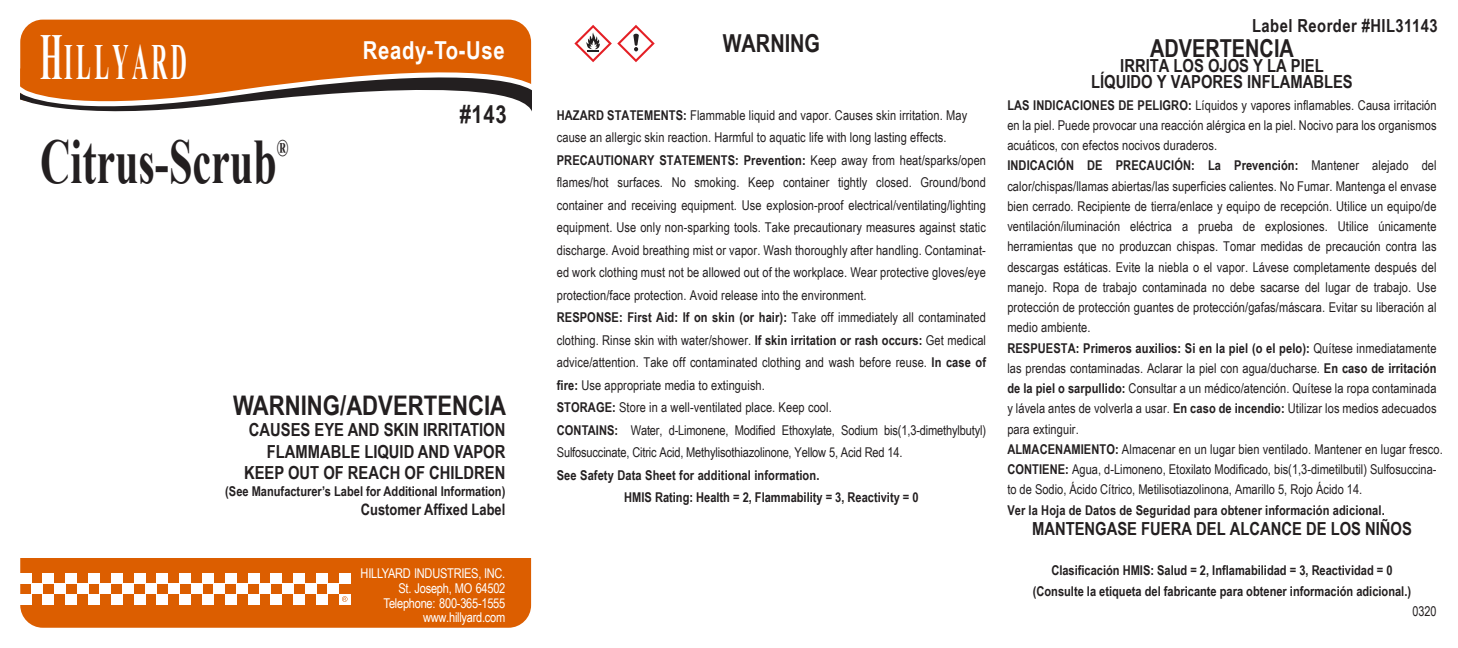
<style>
.page{position:relative;width:1458px;height:648px;background:#fff}
.page>*{position:absolute;margin:0;border:0;box-sizing:border-box;transform-origin:0 0}
.t1{font:700 63.23px "Times New Roman";color:#231f20;scale:.67 1}
.t2{font:700 50.62px "Times New Roman";letter-spacing:.15em;color:#fff;scale:.44 1}
.t3{font:700 27px "Arial Narrow";color:#231f20}
.t4{font:700 24.75px "Arial Narrow";color:#231f20}
.t5{font:700 24.75px "Arial Narrow";letter-spacing:.025em;color:#fff}
.t6{font:700 23.62px "Times New Roman";color:#231f20;scale:.67 1}
.t7{font:700 18px/21.6px "Arial Narrow";color:#231f20;text-align:center}
.t8{font:700 18px "Arial Narrow";letter-spacing:.025em;color:#231f20}
.t9{font:700 15.75px "Arial Narrow";color:#231f20}
.t10{font:13.5px/20.2px "Arial Narrow";letter-spacing:.005em;color:#231f20}
.t11{font:700 13.5px/22.5px "Arial Narrow";color:#231f20}
.t12{font:13.5px/14.6px "Arial Narrow";letter-spacing:-.02em;color:#fff;text-align:right}
.s1{font-size:65.25px}
.s2{font-weight:700}
</style>
<div class="page">
<div style="left:20px;top:20px;width:511px;height:68px;background:#dc5e00"></div>
<div style="left:20px;top:558px;width:511px;height:70px;background:#dc5e00"></div>
<div style="left:20px;top:573px;width:11px;height:10px;background:#fff"></div>
<div style="left:43px;top:573px;width:11px;height:10px;background:#fff"></div>
<div style="left:66px;top:573px;width:11px;height:10px;background:#fff"></div>
<div style="left:88px;top:573px;width:12px;height:10px;background:#fff"></div>
<div style="left:111px;top:573px;width:12px;height:10px;background:#fff"></div>
<div style="left:134px;top:573px;width:11px;height:10px;background:#fff"></div>
<div style="left:157px;top:573px;width:11px;height:10px;background:#fff"></div>
<div style="left:180px;top:573px;width:11px;height:10px;background:#fff"></div>
<div style="left:202px;top:573px;width:12px;height:10px;background:#fff"></div>
<div style="left:225px;top:573px;width:12px;height:10px;background:#fff"></div>
<div style="left:248px;top:573px;width:11px;height:10px;background:#fff"></div>
<div style="left:271px;top:573px;width:11px;height:10px;background:#fff"></div>
<div style="left:293px;top:573px;width:12px;height:10px;background:#fff"></div>
<div style="left:316px;top:573px;width:12px;height:10px;background:#fff"></div>
<div style="left:339px;top:573px;width:11px;height:10px;background:#fff"></div>
<div style="left:31px;top:583px;width:12px;height:11px;background:#fff"></div>
<div style="left:54px;top:583px;width:12px;height:11px;background:#fff"></div>
<div style="left:77px;top:583px;width:11px;height:11px;background:#fff"></div>
<div style="left:100px;top:583px;width:11px;height:11px;background:#fff"></div>
<div style="left:123px;top:583px;width:11px;height:11px;background:#fff"></div>
<div style="left:145px;top:583px;width:12px;height:11px;background:#fff"></div>
<div style="left:168px;top:583px;width:12px;height:11px;background:#fff"></div>
<div style="left:191px;top:583px;width:11px;height:11px;background:#fff"></div>
<div style="left:214px;top:583px;width:11px;height:11px;background:#fff"></div>
<div style="left:237px;top:583px;width:11px;height:11px;background:#fff"></div>
<div style="left:259px;top:583px;width:12px;height:11px;background:#fff"></div>
<div style="left:282px;top:583px;width:11px;height:11px;background:#fff"></div>
<div style="left:305px;top:583px;width:11px;height:11px;background:#fff"></div>
<div style="left:328px;top:583px;width:11px;height:11px;background:#fff"></div>
<div style="left:20px;top:594px;width:11px;height:10px;background:#fff"></div>
<div style="left:43px;top:594px;width:11px;height:10px;background:#fff"></div>
<div style="left:66px;top:594px;width:11px;height:10px;background:#fff"></div>
<div style="left:88px;top:594px;width:12px;height:10px;background:#fff"></div>
<div style="left:111px;top:594px;width:12px;height:10px;background:#fff"></div>
<div style="left:134px;top:594px;width:11px;height:10px;background:#fff"></div>
<div style="left:157px;top:594px;width:11px;height:10px;background:#fff"></div>
<div style="left:180px;top:594px;width:11px;height:10px;background:#fff"></div>
<div style="left:202px;top:594px;width:12px;height:10px;background:#fff"></div>
<div style="left:225px;top:594px;width:12px;height:10px;background:#fff"></div>
<div style="left:248px;top:594px;width:11px;height:10px;background:#fff"></div>
<div style="left:271px;top:594px;width:11px;height:10px;background:#fff"></div>
<div style="left:293px;top:594px;width:12px;height:10px;background:#fff"></div>
<div style="left:316px;top:594px;width:12px;height:10px;background:#fff"></div>
<div style="left:339px;top:594px;width:11px;height:10px;background:#fff"></div>
<svg style="left:342px;top:596px;width:6px;height:6px"></svg>
<svg style="left:20px;top:57px;width:511px;height:55px"></svg>
<svg style="left:574px;top:25px;width:81px;height:37px"></svg>
<h2 class="t2" style="left:40px;top:25px;width:335px"><span class="s1">H</span>ILLYARD</h2>
<h3 class="t5" style="left:363px;top:31px;width:143px">Ready-To-Use</h3>
<h1 class="t1" style="left:40px;top:116px;width:355px">Citrus-Scrub</h1>
<h3 class="t6" style="left:277px;top:131px;width:19px">®</h3>
<h3 class="t4" style="left:460px;top:96px;width:49px">#143</h3>
<h3 class="t3" style="left:233px;top:385px;width:275px">WARNING/ADVERTENCIA</h3>
<h3 class="t7" style="left:244px;top:418px;width:263px;text-align:right">CAUSES EYE AND SKIN IRRITATION<br>FLAMMABLE LIQUID AND VAPOR<br>KEEP OUT OF REACH OF CHILDREN</h3>
<p class="t11" style="left:225px;top:479px;width:282px">(See Manufacturer’s Label for Additional Information)</p>
<p class="t9" style="left:361px;top:497px;width:146px">Customer Affixed Label</p>
<p class="t12" style="left:361px;top:566px;width:146px">HILLYARD INDUSTRIES, INC.<br>St. Joseph, MO 64502<br>Telephone: 800-365-1555 www.hillyard.com</p>
<h3 class="t4" style="left:723px;top:25px;width:99px">WARNING</h3>
<p class="t10" style="left:557px;top:103px;width:431px;line-height:22.5px"><span class="s2">HAZARD STATEMENTS:</span> Flammable liquid and vapor. Causes skin irritation. May cause an allergic skin reaction. Harmful to aquatic life with long lasting effects.<br><span class="s2">PRECAUTIONARY STATEMENTS: Prevention:</span> Keep away from heat/sparks/open flames/hot surfaces. No smoking. Keep container tightly closed. Ground/bond container and receiving equipment. Use explosion-proof electrical/ventilating/lighting equipment. Use only non-sparking tools. Take precautionary measures against static discharge. Avoid breathing mist or vapor. Wash thoroughly after handling. Contaminat&shy;ed work clothing must not be allowed out of the workplace. Wear protective gloves/eye protection/face protection. Avoid release into the environment.<br><span class="s2">RESPONSE: First Aid: If on skin (or hair):</span> Take off immediately all contaminated clothing. Rinse skin with water/shower. <span class="s2">If skin irritation or rash occurs:</span> Get medical advice/attention. Take off contaminated clothing and wash before reuse. <span class="s2">In case of fire:</span> Use appropriate media to extinguish.<br><span class="s2">STORAGE:</span> Store in a well-ventilated place. Keep cool.<br><span class="s2">CONTAINS:</span> Water, d-Limonene, Modified Ethoxylate, Sodium bis(1,3-dimethylbutyl)<br>Sulfosuccinate, Citric Acid, Methylisothiazolinone, Yellow 5, Acid Red 14.</p>
<p class="t11" style="left:624px;top:463px;width:296px;text-indent:-67px">See Safety Data Sheet for additional information.<br>HMIS Rating: Health = 2, Flammability = 3, Reactivity = 0</p>
<h3 class="t8" style="left:1252px;top:12px;width:187px">Label Reorder #HIL31143</h3>
<h3 class="t4" style="left:1150px;top:29px;width:145px">ADVERTENCIA</h3>
<h3 class="t7" style="left:1091px;top:57px;width:263px;line-height:15.8px">IRRITA LOS OJOS Y LA PIEL<br>LÍQUIDO Y VAPORES INFLAMABLES</h3>
<p class="t10" style="left:1007px;top:94px;width:437px"><span class="s2">LAS INDICACIONES DE PELIGRO:</span> Líquidos y vapores inflamables. Causa irritación en la piel. Puede provocar una reacción alérgica en la piel. Nocivo para los organismos acuáticos, con efectos nocivos duraderos.<br><span class="s2">INDICACIÓN DE PRECAUCIÓN: La Prevención:</span> Mantener alejado del calor/chispas/llamas abiertas/las superficies calientes. No Fumar. Mantenga el envase bien cerrado. Recipiente de tierra/enlace y equipo de recepción. Utilice un equipo/de ventilación/iluminación eléctrica a prueba de explosiones. Utilice únicamente herramientas que no produzcan chispas. Tomar medidas de precaución contra las descargas estáticas. Evite la niebla o el vapor. Lávese completamente después del manejo. Ropa de trabajo contaminada no debe sacarse del lugar de trabajo. Use protección de protección guantes de protección/gafas/máscara. Evitar su liberación al medio ambiente.<br><span class="s2">RESPUESTA: Primeros auxilios: Si en la piel (o el pelo):</span> Quítese inmediatamente las prendas contaminadas. Aclarar la piel con agua/ducharse. <span class="s2">En caso de irritación de la piel o sarpullido:</span> Consultar a un médico/atención. Quítese la ropa contaminada y lávela antes de volverla a usar. <span class="s2">En caso de incendio:</span> Utilizar los medios adecuados para extinguir.<br><span class="s2">ALMACENAMIENTO:</span> Almacenar en un lugar bien ventilado. Mantener en lugar fresco.<br><span class="s2">CONTIENE:</span> Agua, d-Limoneno, Etoxilato Modificado, bis(1,3-dimetilbutil) Sulfosuccina&shy;to de Sodio, Ácido Cítrico, Metilisotiazolinona, Amarillo 5, Rojo Ácido 14.</p>
<p class="t11" style="left:1007px;top:498px;width:379px">Ver la Hoja de Datos de Seguridad para obtener información adicional.</p>
<h3 class="t7" style="left:1032px;top:517px;width:381px">MANTENGASE FUERA DEL ALCANCE DE LOS NIÑOS</h3>
<p class="t11" style="left:1033px;top:560px;width:380px;line-height:20.2px;text-align:center">Clasificación HMIS: Salud = 2, Inflamabilidad = 3, Reactividad = 0 (Consulte la etiqueta del fabricante para obtener información adicional.)</p>
<p class="t10" style="left:1412px;top:600px;width:26px">0320</p>
</div>
